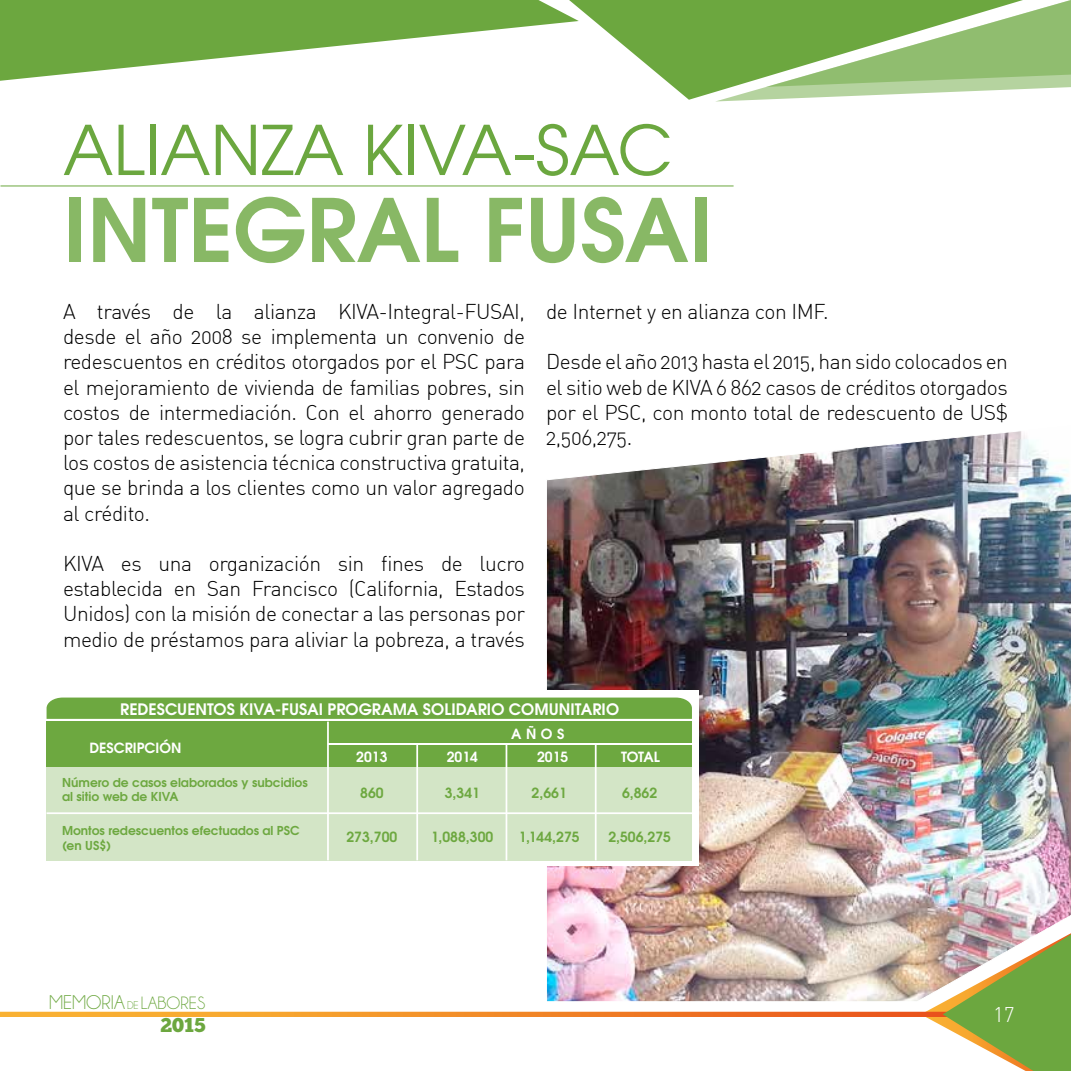
<style>
.page{position:relative;width:1071px;height:1071px;background:#fff}
.page>*{position:absolute;margin:0;border:0;box-sizing:border-box;transform-origin:0 0}
.t1{font:700 86.8px "Te X Gyre Adventor";color:#6ba73f}
.t2{font:68.08px "Te X Gyre Adventor";color:#6ba73f}
.t3{font:21px/25.2px "DIN Light Alternate";letter-spacing:-.02em;color:#000;text-align:justify}
.t4{font:300 21px "DIN Pro";color:#fff}
.t5{font:19.95px "Champagne&Limousines";color:#6ca73f}
.t6{font:19.95px "Chunk Five";color:#6ca73f}
.t7{font:700 15.75px "Te X Gyre Adventor";color:#fff}
.t8{font:700 14px "Te X Gyre Adventor";color:#6da840}
.t9{font:700 14px "Te X Gyre Adventor";color:#fff}
.t10{font:700 12.25px/14.7px "Te X Gyre Adventor";color:#6da840}
.s1{font-size:11.38px}
.s2{font-size:18.03px}
</style>
<div class="page">
<svg style="left:0;top:1012px;width:921px;height:5px;background:#f28a28"></svg>
<svg style="left:579px;top:0;width:136px;height:100px;fill:#6ca73f"></svg>
<svg style="left:715px;top:0;width:356px;height:101px"></svg>
<svg style="left:0;top:0;width:579px;height:81px;fill:#6ca73f"></svg>
<svg style="left:921px;top:1003px;width:150px;height:68px"></svg>
<img style="left:547px;top:431px;width:524px;height:572px">
<hr style="left:0;top:186px;width:734px;height:1px;background:#6ba73f">
<svg style="left:46px;top:690px;width:653px;height:176px"></svg>
<div style="left:47px;top:722px;width:281px;height:45px;background:#6da840"></div>
<div style="left:47px;top:767px;width:645px;height:93px;background:#d3e5c6"></div>
<hr style="left:47px;top:812px;width:646px;height:2px;background:#fff">
<div style="left:47px;top:698px;width:645px;height:21px;background:#6da840"></div>
<div style="left:47px;top:722px;width:645px;height:21px;background:#6da840"></div>
<div style="left:47px;top:746px;width:645px;height:21px;background:#6da840"></div>
<hr style="left:327px;top:722px;width:2px;height:138px;background:#fff">
<hr style="left:416px;top:744px;width:2px;height:116px;background:#fff">
<hr style="left:506px;top:744px;width:1px;height:116px;background:#fff">
<hr style="left:595px;top:744px;width:2px;height:116px;background:#fff">
<h2 class="t2" style="left:63px;top:96px;width:611px">ALIANZA KIVA-SAC</h2>
<h1 class="t1" style="left:63px;top:155px;width:652px">INTEGRAL FUSAI</h1>
<p class="t3" style="left:63px;top:299px;width:464px">A través de la alianza KIVA-Integral-FUSAI, desde el año 2008 se implementa un convenio de redescuentos en créditos otorgados por el PSC para el mejoramiento de vivienda de familias pobres, sin costos de intermediación. Con el ahorro generado por tales redescuentos, se logra cubrir gran parte de los costos de asistencia técnica constructiva gratuita, que se brinda a los clientes como un valor agregado al crédito.</p>
<p class="t3" style="left:63px;top:551px;width:464px">KIVA es una organización sin fines de lucro establecida en San Francisco (California, Estados Unidos) con la misión de conectar a las personas por medio de préstamos para aliviar la pobreza, a través</p>
<p class="t3" style="left:546px;top:299px;width:284px">de Internet y en alianza con IMF.</p>
<p class="t3" style="left:546px;top:349px;width:464px">Desde el año 2013 hasta el 2015, han sido colocados en el sitio web de KIVA 6 862 casos de créditos otorgados por el PSC, con monto total de redescuento de US$ 2,506,275.</p>
<p class="t7" style="left:120px;top:696px;width:500px">REDESCUENTOS KIVA-FUSAI PROGRAMA SOLIDARIO COMUNITARIO</p>
<p class="t9" style="left:89px;top:735px;width:94px">DESCRIPCIÓN</p>
<p class="t10" style="left:62px;top:773px;width:247px">Número de casos elaborados y subcidios al sitio web de KIVA</p>
<p class="t10" style="left:62px;top:822px;width:239px">Montos redescuentos efectuados al PSC (en US$)</p>
<p class="t9" style="left:511px;top:721px;width:54px">AÑOS</p>
<p class="t9" style="left:356px;top:745px;width:33px">2013</p>
<p class="t9" style="left:447px;top:745px;width:33px">2014</p>
<p class="t9" style="left:537px;top:745px;width:33px">2015</p>
<p class="t9" style="left:621px;top:745px;width:40px">TOTAL</p>
<p class="t8" style="left:360px;top:780px;width:25px">860</p>
<p class="t8" style="left:445px;top:780px;width:37px">3,341</p>
<p class="t8" style="left:532px;top:780px;width:37px">2,661</p>
<p class="t8" style="left:622px;top:780px;width:37px">6,862</p>
<p class="t8" style="left:346px;top:825px;width:52px">273,700</p>
<p class="t8" style="left:431px;top:825px;width:64px">1,088,300</p>
<p class="t8" style="left:519px;top:825px;width:62px">1,144,275</p>
<p class="t8" style="left:608px;top:825px;width:64px">2,506,275</p>
<p class="t5" style="left:49px;top:993px;width:158px">MEMORIA <span class="s1">DE</span> <span class="s2">LABORES</span></p>
<p class="t6" style="left:160px;top:1013px;width:47px">2015</p>
<p class="t4" style="left:993px;top:1000px;width:23px">17</p>
</div>
